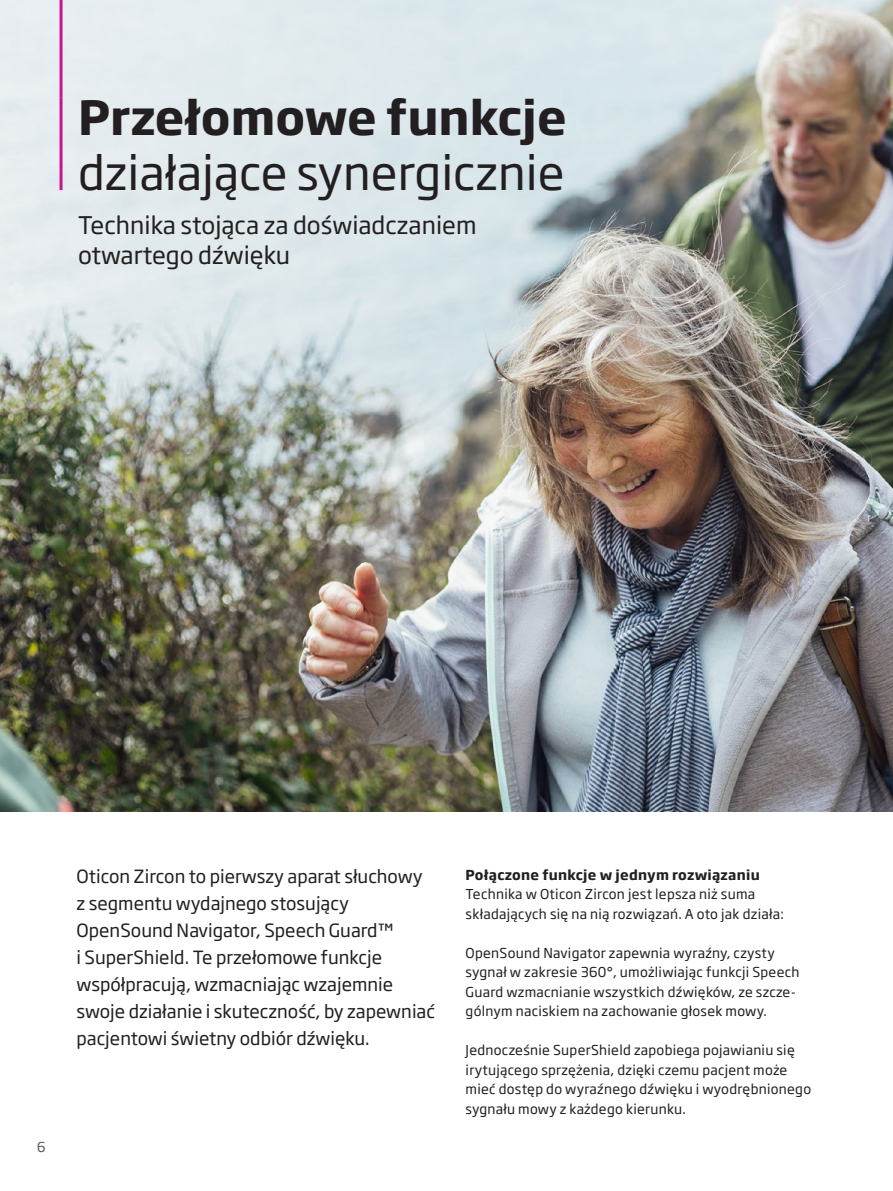
<style>
.page{position:relative;width:893px;height:1191px;background:#fff}
.page>*{position:absolute;margin:0;border:0;box-sizing:border-box;transform-origin:0 0}
.t1{font:46.5px "Soho Gothic Pro";color:#231f20}
.t2{font:700 46.5px "Soho Gothic Pro";color:#231f20}
.t3{font:24px/30px "Soho Gothic Pro";color:#231f20}
.t4{font:18px/27px "Soho Gothic Pro";color:#231f20}
.t5{font:13.5px/19.5px "Soho Gothic Pro";letter-spacing:.02em;color:#231f20}
.t6{font:700 13.5px "Soho Gothic Pro";letter-spacing:.02em;color:#231f20}
.t7{font:13.5px "Soho Gothic Pro";color:#57585a}
</style>
<div class="page">
<img style="left:0;top:0;width:893px;height:811px">
<hr style="left:60px;top:0;width:3px;height:98px;background:#c5168c">
<hr style="left:60px;top:98px;width:3px;height:92px;background:#c5168c">
<h1 class="t2" style="left:78px;top:80px;width:490px">Przełomowe funkcje</h1>
<h1 class="t1" style="left:78px;top:137px;width:488px">działające synergicznie</h1>
<h2 class="t3" style="left:78px;top:209px;width:400px">Technika stojąca za doświadczaniem otwartego dźwięku</h2>
<p class="t7" style="left:37px;top:1136px;width:10px">6</p>
<p class="t4" style="left:77px;top:862px;width:360px">Oticon Zircon to pierwszy aparat słuchowy z segmentu wydajnego stosujący OpenSound Navigator, Speech Guard™<br>i SuperShield. Te przełomowe funkcje współpracują, wzmacniając wzajemnie swoje działanie i skuteczność, by zapewniać pacjentowi świetny odbiór dźwięku.</p>
<p class="t6" style="left:466px;top:864px;width:296px">Połączone funkcje w jednym rozwiązaniu</p>
<p class="t5" style="left:466px;top:883px;width:320px">Technika w Oticon Zircon jest lepsza niż suma składających się na nią rozwiązań. A oto jak działa:</p>
<p class="t5" style="left:466px;top:942px;width:335px">OpenSound Navigator zapewnia wyraźny, czysty sygnał w zakresie 360°, umożliwiając funkcji Speech Guard wzmacnianie wszystkich dźwięków, ze szcze&shy;gólnym naciskiem na zachowanie głosek mowy.</p>
<p class="t5" style="left:466px;top:1039px;width:347px">Jednocześnie SuperShield zapobiega pojawianiu się irytującego sprzężenia, dzięki czemu pacjent może mieć dostęp do wyraźnego dźwięku i wyodrębnionego sygnału mowy z każdego kierunku.</p>
</div>
